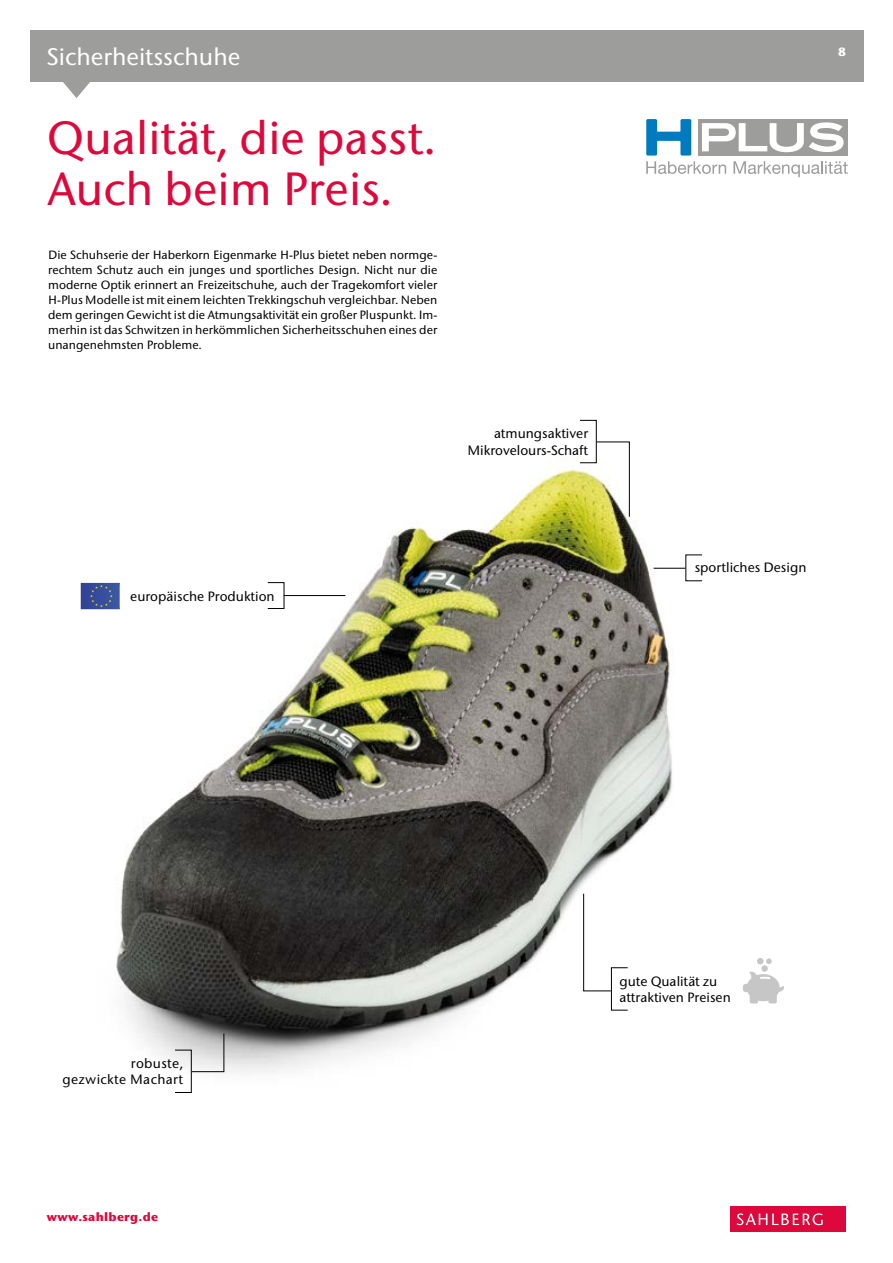
<style>
.page{position:relative;width:893px;height:1263px;background:#fff}
.page>*{position:absolute;margin:0;border:0;box-sizing:border-box;transform-origin:0 0}
.t1{font:500 46.5px/51px "Stone Sans ITC";color:#dd083b}
.t2{font:500 24px "Stone Sans ITC";color:#fff}
.t3{font:500 13.5px/16.5px "Stone Sans ITC";color:#000;text-align:right}
.t4{font:500 13.5px/16.5px "Stone Sans ITC";letter-spacing:.025em;color:#000;text-align:right}
.t5{font:500 12px/15px "Stone Sans ITC";color:#000;text-align:justify}
.t6{font:700 12px "Stone Sans ITC";letter-spacing:.025em;color:#dd083b}
.t7{font:700 12px "Stone Sans ITC";color:#fff}
</style>
<div class="page">
<div style="left:30px;top:30px;width:833px;height:51px;background:#9d9d9c"></div>
<div style="left:730px;top:1207px;width:116px;height:25px;background:#dd083b"></div>
<svg style="left:737px;top:1213px;width:86px;height:12px"></svg>
<svg style="left:62px;top:81px;width:29px;height:17px"></svg>
<img style="left:80px;top:458px;width:623px;height:615px">
<svg style="left:743px;top:972px;width:41px;height:31px"></svg>
<div style="left:761px;top:965px;width:7px;height:7px;background:#c6c6c6;border-radius:50%"></div>
<svg style="left:757px;top:958px;width:15px;height:6px"></svg>
<svg style="left:81px;top:583px;width:40px;height:26px"></svg>
<hr style="left:284px;top:595px;width:61px;height:1px;background:#000">
<hr style="left:654px;top:568px;width:31px;height:1px;background:#000">
<div style="left:267px;top:582px;width:17px;height:27px;border:1px solid #000"></div>
<svg style="left:191px;top:1033px;width:34px;height:39px"></svg>
<div style="left:175px;top:1050px;width:17px;height:43px;border:1px solid #000"></div>
<div style="left:580px;top:420px;width:17px;height:43px;border:1px solid #000"></div>
<svg style="left:583px;top:893px;width:29px;height:99px"></svg>
<div style="left:611px;top:967px;width:17px;height:43px;border:1px solid #000"></div>
<svg style="left:596px;top:441px;width:34px;height:76px"></svg>
<svg style="left:646px;top:119px;width:202px;height:58px"></svg>
<h2 class="t2" style="left:47px;top:42px;width:195px">Sicherheitsschuhe</h2>
<h1 class="t1" style="left:47px;top:112px;width:391px">Qualität, die passt.<br>Auch beim Preis.</h1>
<p class="t5" style="left:48px;top:248px;width:391px">Die Schuhserie der Haberkorn Eigenmarke H-Plus bietet neben normge&shy;rechtem Schutz auch ein junges und sportliches Design. Nicht nur die moderne Optik erinnert an Freizeitschuhe, auch der Tragekomfort vieler H-Plus Modelle ist mit einem leichten Trekkingschuh vergleichbar. Neben dem geringen Gewicht ist die Atmungsaktivität ein großer Pluspunkt. Im&shy;merhin ist das Schwitzen in herkömmlichen Sicherheitsschuhen eines der unangenehmsten Probleme.</p>
<p class="t3" style="left:467px;top:425px;width:122px">atmungsaktiver<br>Mikrovelours-Schaft</p>
<p class="t3" style="left:130px;top:588px;width:146px">europäische Produktion</p>
<p class="t7" style="left:838px;top:44px;width:9px">8</p>
<p class="t3" style="left:695px;top:559px;width:113px">sportliches Design</p>
<p class="t4" style="left:62px;top:1055px;width:122px">robuste,<br>gezwickte Machart</p>
<p class="t6" style="left:47px;top:1209px;width:113px">www.sahlberg.de</p>
<p class="t3" style="left:620px;top:973px;width:113px;text-align:left">gute Qualität zu attraktiven Preisen</p>
</div>
